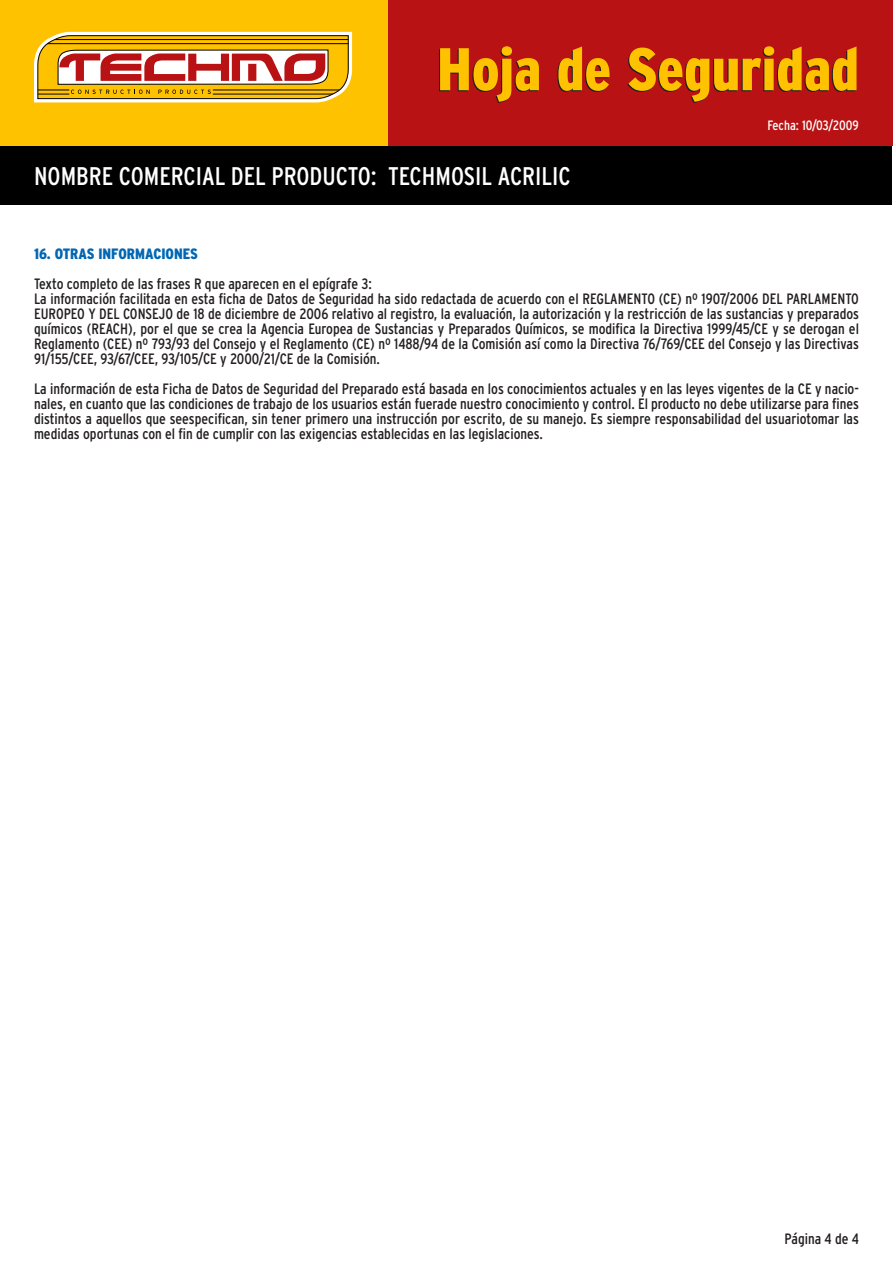
<style>
.page{position:relative;width:893px;height:1263px;background:#fff}
.page>*{position:absolute;margin:0;border:0;box-sizing:border-box;transform-origin:0 0}
.t1{font:900 condensed 60px "Interstate";color:#ffc200}
.t2{font:condensed 25.5px "Interstate";color:#fff}
.general{font:condensed 15px/15px "Interstate";color:#231f20;text-align:justify}
.ladillo_azul{font:900 condensed 15px "Interstate";color:#0166b3}
.t3{font:condensed 13.5px "Interstate";color:#fff}
</style>
<div class="page">
<div style="left:0;top:104px;width:892px;height:101px;background:#000"></div>
<div style="left:0;top:0;width:892px;height:145px;background:#ffc200"></div>
<div style="left:388px;top:0;width:504px;height:145px;background:#b81214"></div>
<svg style="left:34px;top:31px;width:319px;height:72px"></svg>
<h1 class="t1" style="left:437px;top:36px;width:423px">Hoja de Seguridad</h1>
<h2 class="t2" style="left:34px;top:162px;width:538px">NOMBRE COMERCIAL DEL PRODUCTO: TECHMOSIL ACRILIC</h2>
<p class="t3" style="left:767px;top:117px;width:93px">Fecha: 10/03/2009</p>
<p class="ladillo_azul" style="left:34px;top:245px;width:165px">16. OTRAS INFORMACIONES</p>
<p class="general" style="left:34px;top:276px;width:339px">Texto completo de las frases R que aparecen en el epígrafe 3:</p>
<p class="general" style="left:34px;top:291px;width:826px">La información facilitada en esta ficha de Datos de Seguridad ha sido redactada de acuerdo con el REGLAMENTO (CE) nº 1907/2006 DEL PARLAMENTO EUROPEO Y DEL CONSEJO de 18 de diciembre de 2006 relativo al registro, la evaluación, la autorización y la restricción de las sustancias y preparados químicos (REACH), por el que se crea la Agencia Europea de Sustancias y Preparados Químicos, se modifica la Directiva 1999/45/CE y se derogan el Reglamento (CEE) nº 793/93 del Consejo y el Reglamento (CE) nº 1488/94 de la Comisión así como la Directiva 76/769/CEE del Consejo y las Directivas 91/155/CEE, 93/67/CEE, 93/105/CE y 2000/21/CE de la Comisión.</p>
<p class="general" style="left:34px;top:381px;width:826px">La información de esta Ficha de Datos de Seguridad del Preparado está basada en los conocimientos actuales y en las leyes vigentes de la CE y nacio&shy;nales, en cuanto que las condiciones de trabajo de los usuarios están fuerade nuestro conocimiento y control. El producto no debe utilizarse para fines distintos a aquellos que seespecifican, sin tener primero una instrucción por escrito, de su manejo. Es siempre responsabilidad del usuariotomar las medidas oportunas con el fin de cumplir con las exigencias establecidas en las legislaciones.</p>
<p class="general" style="left:784px;top:1231px;width:76px">Página 4 de 4</p>
</div>
